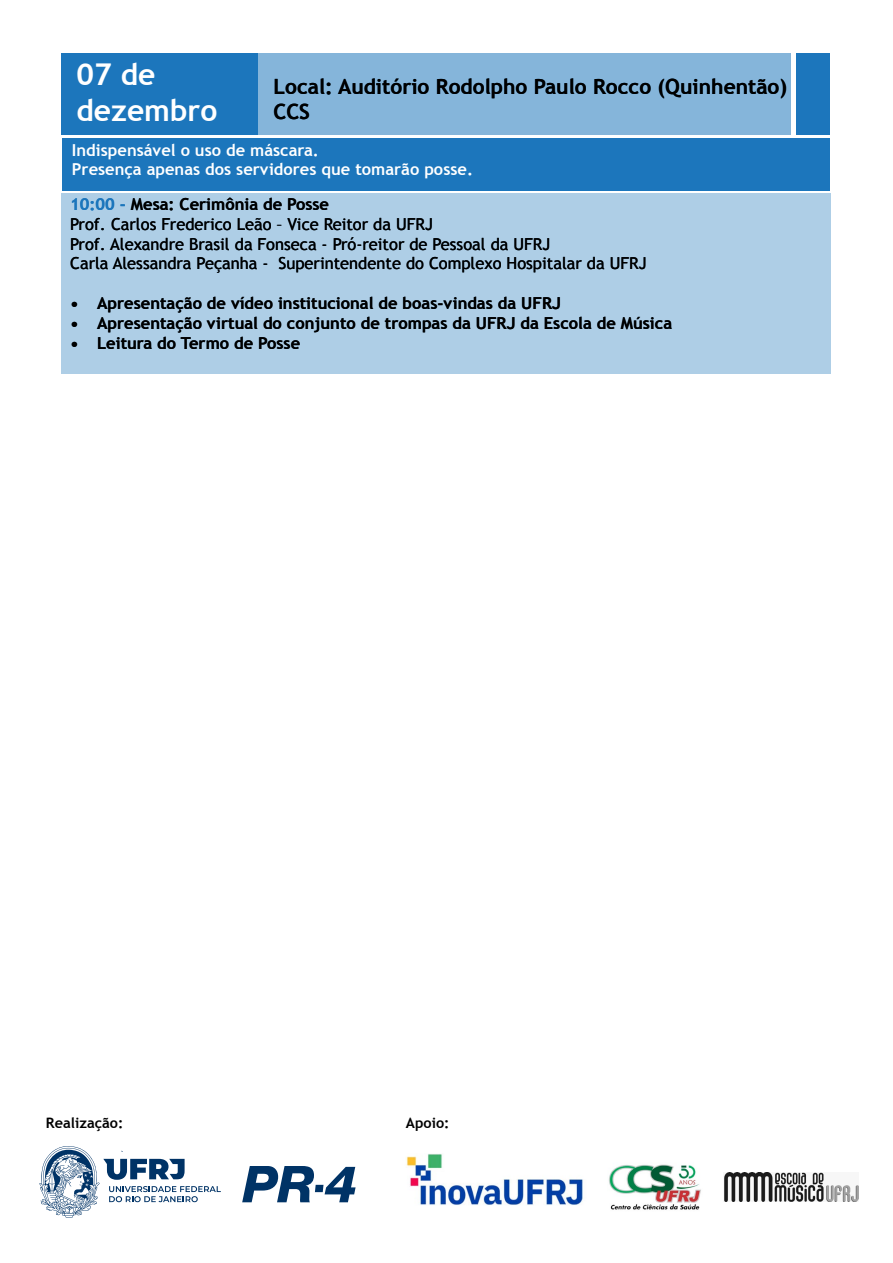
<style>
.page{position:relative;width:893px;height:1263px;background:#fff}
.page>*{position:absolute;margin:0;border:0;box-sizing:border-box;transform-origin:0 0}
.t1{font:700 30px/36px "Trebuchet MS";color:#fff}
.t2{font:700 21px/25.2px "Trebuchet MS";color:#000}
.t3{font:16.5px/19.8px "Trebuchet MS";color:#000}
.t4{font:700 16.5px "Trebuchet MS";color:#000}
.t5{font:700 16.5px/19.8px "Trebuchet MS";color:#fff}
.t6{font:700 14.4px "Trebuchet MS";color:#000}
.s1{font-weight:700;color:#1c76bc}
.s2{font-weight:700}
</style>
<div class="page">
<img style="left:609px;top:1164px;width:92px;height:46px">
<img style="left:724px;top:1172px;width:135px;height:29px">
<svg style="left:242px;top:1166px;width:114px;height:36px"></svg>
<svg style="left:39px;top:1146px;width:182px;height:71px"></svg>
<img style="left:406px;top:1154px;width:177px;height:51px">
<div style="left:62px;top:193px;width:769px;height:181px;background:#aecee6"></div>
<div style="left:62px;top:53px;width:196px;height:82px;background:#1c76bc"></div>
<div style="left:258px;top:53px;width:533px;height:82px;background:#85b5da"></div>
<div style="left:796px;top:53px;width:34px;height:82px;background:#1c76bc"></div>
<div style="left:62px;top:138px;width:768px;height:52px;background:#1c76bc"></div>
<h1 class="t1" style="left:77px;top:56px;width:142px">07 de dezembro</h1>
<p class="t2" style="left:274px;top:74px;width:515px">Local: Auditório Rodolpho Paulo Rocco (Quinhentão)<br>CCS</p>
<p class="t5" style="left:72px;top:140px;width:403px">Indispensável o uso de máscara.<br>Presença apenas dos servidores que tomarão posse.</p>
<p class="t3" style="left:70px;top:194px;width:578px"><span class="s1">10:00 -</span> <span class="s2">Mesa: Cerimônia de Posse<br></span>Prof. Carlos Frederico Leão – Vice Reitor da UFRJ<br>Prof. Alexandre Brasil da Fonseca - Pró-reitor de Pessoal da UFRJ<br>Carla Alessandra Peçanha - Superintendente do Complexo Hospitalar da UFRJ</p>
<p class="t4" style="left:70px;top:293px;width:492px">• Apresentação de vídeo institucional de boas-vindas da UFRJ</p>
<p class="t4" style="left:70px;top:313px;width:603px">• Apresentação virtual do conjunto de trompas da UFRJ da Escola de Música</p>
<p class="t4" style="left:70px;top:332px;width:231px">• Leitura do Termo de Posse</p>
<p class="t6" style="left:46px;top:1114px;width:79px">Realização:</p>
<p class="t6" style="left:406px;top:1114px;width:45px">Apoio:</p>
</div>
